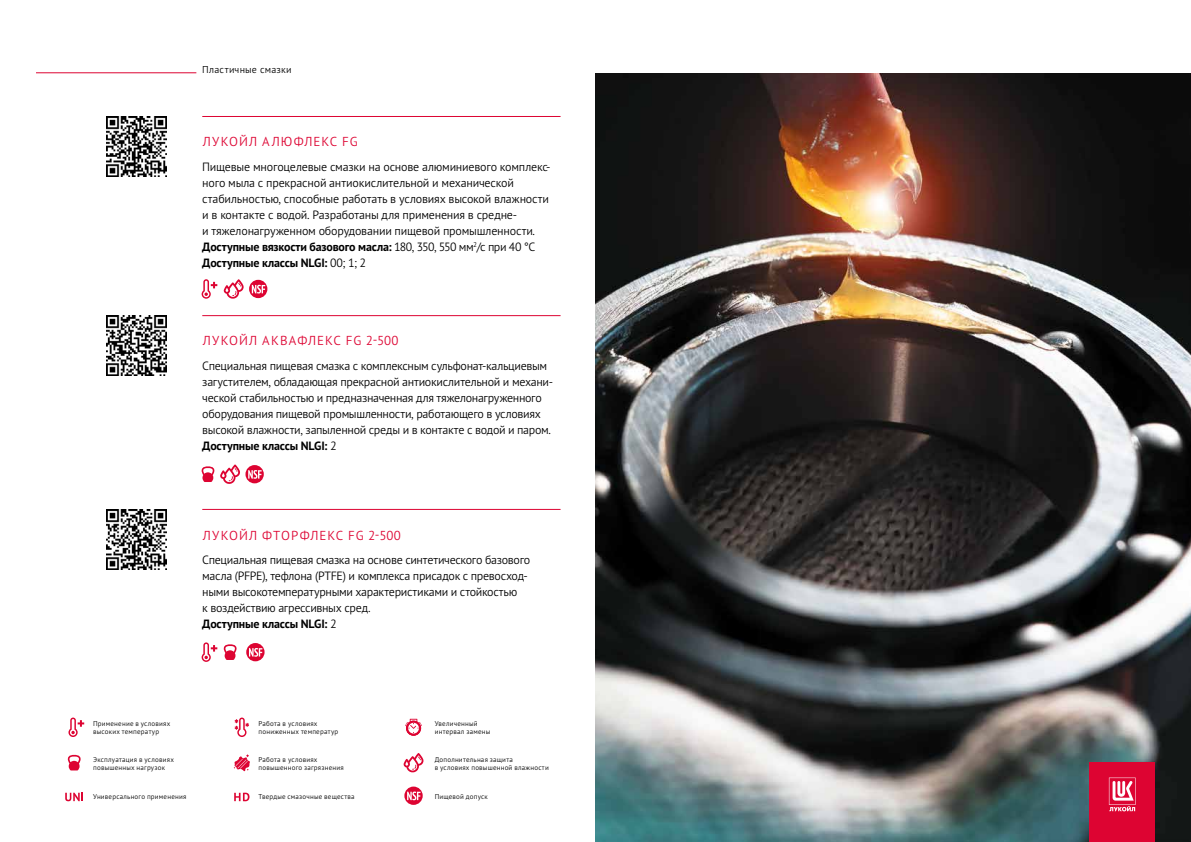
<style>
.page{position:relative;width:1191px;height:842px;background:#fff}
.page>*{position:absolute;margin:0;border:0;box-sizing:border-box;transform-origin:0 0}
.t1{font:300 13px "PT Sans Pro";letter-spacing:.08em;color:#dd0432}
.t2{font:300 12px/16px "PT Sans Pro";letter-spacing:-.02em;color:#000}
.t3{font:300 10px "PT Sans Pro";letter-spacing:.02em;color:#000}
.t4{font:300 7px/8.4px "PT Sans Pro";letter-spacing:.025em;color:#000}
.s1{font-weight:700}
</style>
<div class="page">
<hr style="left:202px;top:116px;width:358px;height:1px;background:#dd0432">
<hr style="left:202px;top:315px;width:358px;height:1px;background:#dd0432">
<hr style="left:202px;top:509px;width:358px;height:1px;background:#dd0432">
<img style="left:107px;top:117px;width:59px;height:59px">
<img style="left:107px;top:316px;width:59px;height:59px">
<img style="left:107px;top:510px;width:59px;height:59px">
<svg style="left:223px;top:644px;width:14px;height:16px"></svg>
<hr style="left:36px;top:72px;width:160px;height:1px;background:#dd0432">
<svg style="left:224px;top:279px;width:20px;height:20px"></svg>
<svg style="left:201px;top:464px;width:39px;height:20px"></svg>
<svg style="left:202px;top:279px;width:15px;height:20px"></svg>
<svg style="left:202px;top:642px;width:15px;height:20px"></svg>
<svg style="left:249px;top:280px;width:18px;height:18px"></svg>
<svg style="left:252px;top:285px;width:13px;height:8px"></svg>
<div style="left:246px;top:643px;width:18px;height:18px;background:#dd0432;border-radius:50%"></div>
<svg style="left:249px;top:648px;width:13px;height:9px"></svg>
<svg style="left:245px;top:465px;width:19px;height:18px"></svg>
<svg style="left:248px;top:470px;width:14px;height:9px"></svg>
<svg style="left:234px;top:754px;width:16px;height:17px"></svg>
<svg style="left:403px;top:753px;width:20px;height:20px"></svg>
<svg style="left:405px;top:719px;width:17px;height:17px"></svg>
<svg style="left:68px;top:755px;width:13px;height:15px"></svg>
<svg style="left:68px;top:717px;width:16px;height:20px"></svg>
<svg style="left:234px;top:717px;width:15px;height:20px"></svg>
<svg style="left:65px;top:793px;width:18px;height:8px"></svg>
<svg style="left:234px;top:793px;width:15px;height:8px"></svg>
<svg style="left:404px;top:786px;width:19px;height:19px"></svg>
<svg style="left:407px;top:791px;width:13px;height:9px"></svg>
<img style="left:595px;top:74px;width:596px;height:768px">
<div style="left:1089px;top:762px;width:66px;height:80px;background:#dd0432"></div>
<svg style="left:1108px;top:778px;width:27px;height:33px"></svg>
<p class="t3" style="left:202px;top:63px;width:91px">Пластичные смазки</p>
<p class="t1" style="left:203px;top:133px;width:157px">ЛУКОЙЛ АЛЮФЛЕКС FG</p>
<p class="t2" style="left:202px;top:158px;width:348px">Пищевые многоцелевые смазки на основе алюминиевого комплекс&shy;ного мыла с прекрасной антиокислительной и механической стабильностью, способные работать в условиях высокой влажности и в контакте с водой. Разработаны для применения в средне-<br>и тяжелонагруженном оборудовании пищевой промышленности.<br><span class="s1">Доступные вязкости базового масла:</span> 180, 350, 550 мм<sup>2</sup>/с при 40 °С <span class="s1">Доступные классы NLGI:</span> 00; 1; 2</p>
<p class="t1" style="left:203px;top:332px;width:197px">ЛУКОЙЛ АКВАФЛЕКС FG 2-500</p>
<p class="t2" style="left:202px;top:358px;width:351px">Специальная пищевая смазка с комплексным сульфонат-кальциевым загустителем, обладающая прекрасной антиокислительной и механи&shy;ческой стабильностью и предназначенная для тяжелонагруженного оборудования пищевой промышленности, работающего в условиях высокой влажности, запыленной среды и в контакте с водой и паром.<br><span class="s1">Доступные классы NLGI:</span> 2</p>
<p class="t1" style="left:203px;top:526px;width:199px">ЛУКОЙЛ ФТОРФЛЕКС FG 2-500</p>
<p class="t2" style="left:202px;top:552px;width:329px">Специальная пищевая смазка на основе синтетического базового масла (PFPE), тефлона (PTFE) и комплекса присадок с превосход&shy;ными высокотемпературными характеристиками и стойкостью<br>к воздействию агрессивных сред.<br><span class="s1">Доступные классы NLGI:</span> 2</p>
<p class="t4" style="left:258px;top:719px;width:81px">Работа в условиях пониженных температур</p>
<p class="t4" style="left:258px;top:755px;width:87px">Работа в условиях повышенного загрязнения</p>
<p class="t4" style="left:435px;top:719px;width:57px">Увеличенный интервал замены</p>
<p class="t4" style="left:93px;top:719px;width:79px">Применение в условиях высоких температур</p>
<p class="t4" style="left:93px;top:755px;width:82px">Эксплуатация в условиях повышенных нагрузок</p>
<p class="t4" style="left:435px;top:755px;width:116px">Дополнительная защита<br>в условиях повышенной влажности</p>
<p class="t4" style="left:93px;top:792px;width:95px">Универсального применения</p>
<p class="t4" style="left:258px;top:792px;width:98px">Твердые смазочные вещества</p>
<p class="t4" style="left:435px;top:792px;width:55px">Пищевой допуск</p>
</div>
